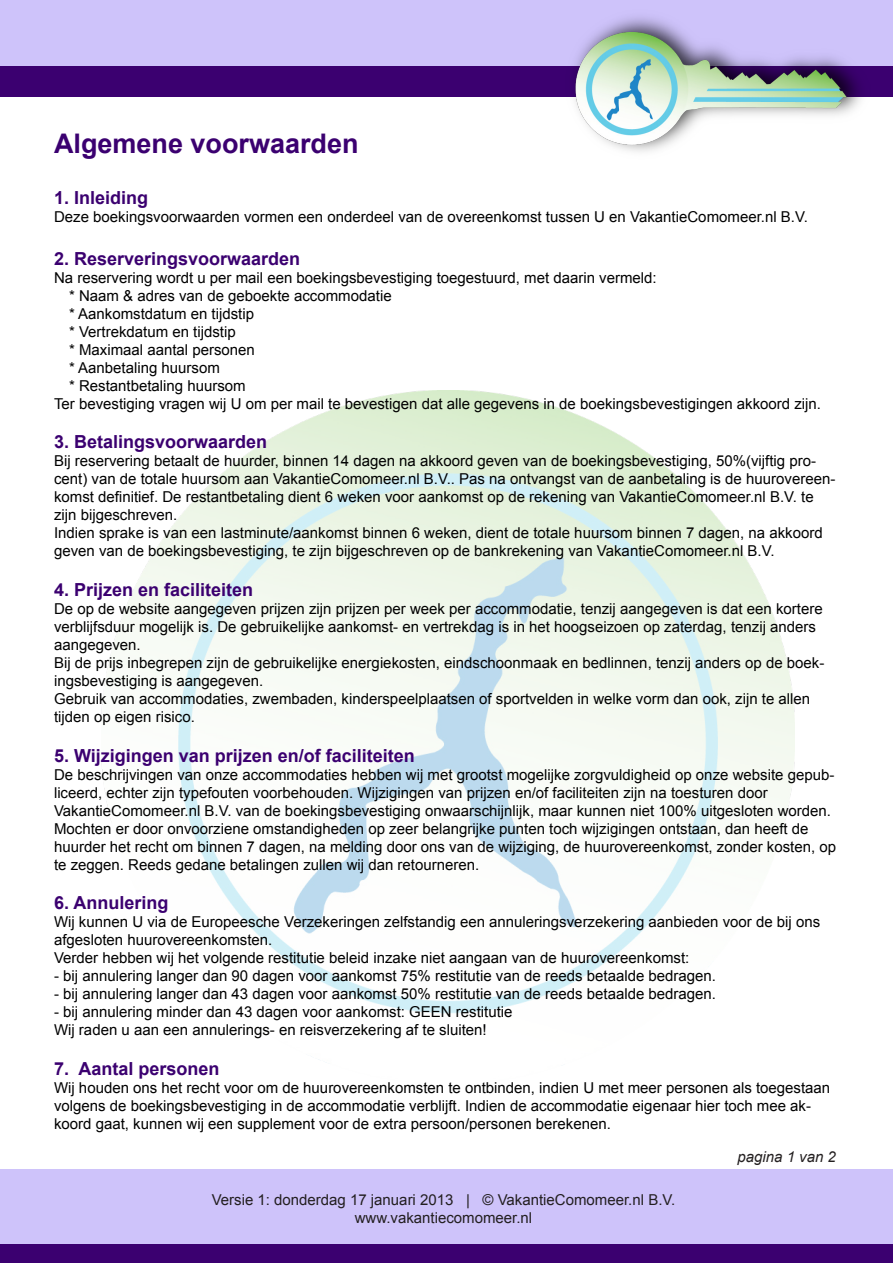
<style>
.page{position:relative;width:893px;height:1263px;background:#fff}
.page>*{position:absolute;margin:0;border:0;box-sizing:border-box;transform-origin:0 0}
.t1{font:700 27px "Arial";color:#3b0070}
.t2{font:700 18px "Arial";color:#3b0070}
.t3{font:15px/18px "Arial";color:#000}
.t4{font:15px "Arial";color:#231f20}
.t5{font:italic 15px "Arial";color:#231f20}
</style>
<div class="page">
<img style="left:101px;top:390px;width:694px;height:670px">
<div style="left:0;top:1242px;width:893px;height:21px;background:#3b0070"></div>
<div style="left:0;top:1168px;width:893px;height:75px;background:#cec3fa"></div>
<div style="left:0;top:64px;width:893px;height:33px;background:#3b0070"></div>
<div style="left:0;top:0;width:893px;height:65px;background:#cec3fa"></div>
<img style="left:563px;top:17px;width:315px;height:135px">
<p class="t1" style="left:54px;top:126px;width:306px">Algemene voorwaarden</p>
<p class="t2" style="left:54px;top:185px;width:96px">1. Inleiding</p>
<p class="t3" style="left:54px;top:207px;width:755px">Deze boekingsvoorwaarden vormen een onderdeel van de overeenkomst tussen U en VakantieComomeer.nl B.V.</p>
<p class="t2" style="left:54px;top:247px;width:248px">2. Reserveringsvoorwaarden</p>
<p class="t3" style="left:54px;top:269px;width:604px">Na reservering wordt u per mail een boekingsbevestiging toegestuurd, met daarin vermeld:</p>
<p class="t3" style="left:69px;top:287px;width:324px">* Naam &amp; adres van de geboekte accommodatie</p>
<p class="t3" style="left:69px;top:305px;width:187px">* Aankomstdatum en tijdstip</p>
<p class="t3" style="left:69px;top:323px;width:168px">* Vertrekdatum en tijdstip</p>
<p class="t3" style="left:69px;top:341px;width:187px">* Maximaal aantal personen</p>
<p class="t3" style="left:69px;top:359px;width:152px">* Aanbetaling huursom</p>
<p class="t3" style="left:69px;top:377px;width:178px">* Restantbetaling huursom</p>
<p class="t3" style="left:54px;top:395px;width:769px">Ter bevestiging vragen wij U om per mail te bevestigen dat alle gegevens in de boekingsbevestigingen akkoord zijn.</p>
<p class="t2" style="left:54px;top:430px;width:215px">3. Betalingsvoorwaarden</p>
<p class="t3" style="left:54px;top:452px;width:783px">Bij reservering betaalt de huurder, binnen 14 dagen na akkoord geven van de boekingsbevestiging, 50%(vijftig pro&shy;cent) van de totale huursom aan VakantieComomeer.nl B.V.. Pas na ontvangst van de aanbetaling is de huurovereen&shy;komst definitief. De restantbetaling dient 6 weken voor aankomst op de rekening van VakantieComomeer.nl B.V. te zijn bijgeschreven.</p>
<p class="t3" style="left:54px;top:524px;width:770px">Indien sprake is van een lastminute/aankomst binnen 6 weken, dient de totale huursom binnen 7 dagen, na akkoord geven van de boekingsbevestiging, te zijn bijgeschreven op de bankrekening van VakantieComomeer.nl B.V.</p>
<p class="t2" style="left:54px;top:578px;width:201px">4. Prijzen en faciliteiten</p>
<p class="t3" style="left:54px;top:600px;width:770px">De op de website aangegeven prijzen zijn prijzen per week per accommodatie, tenzij aangegeven is dat een kortere verblijfsduur mogelijk is. De gebruikelijke aankomst- en vertrekdag is in het hoogseizoen op zaterdag, tenzij anders aangegeven.</p>
<p class="t3" style="left:54px;top:654px;width:772px">Bij de prijs inbegrepen zijn de gebruikelijke energiekosten, eindschoonmaak en bedlinnen, tenzij anders op de boek&shy;ingsbevestiging is aangegeven.</p>
<p class="t3" style="left:54px;top:690px;width:758px">Gebruik van accommodaties, zwembaden, kinderspeelplaatsen of sportvelden in welke vorm dan ook, zijn te allen tijden op eigen risico.</p>
<p class="t2" style="left:54px;top:743px;width:362px">5. Wijzigingen van prijzen en/of faciliteiten</p>
<p class="t3" style="left:54px;top:765px;width:782px">De beschrijvingen van onze accommodaties hebben wij met grootst mogelijke zorgvuldigheid op onze website gepub&shy;liceerd, echter zijn typefouten voorbehouden. Wijzigingen van prijzen en/of faciliteiten zijn na toesturen door</p>
<p class="t3" style="left:54px;top:801px;width:784px">VakantieComomeer.nl B.V. van de boekingsbevestiging onwaarschijnlijk, maar kunnen niet 100% uitgesloten worden.<br>Mochten er door onvoorziene omstandigheden op zeer belangrijke punten toch wijzigingen ontstaan, dan heeft de huurder het recht om binnen 7 dagen, na melding door ons van de wijziging, de huurovereenkomst, zonder kosten, op te zeggen. Reeds gedane betalingen zullen wij dan retourneren.</p>
<p class="t2" style="left:54px;top:891px;width:116px">6. Annulering</p>
<p class="t3" style="left:54px;top:913px;width:768px">Wij kunnen U via de Europeesche Verzekeringen zelfstandig een annuleringsverzekering aanbieden voor de bij ons afgesloten huurovereenkomsten.</p>
<p class="t3" style="left:54px;top:949px;width:637px">Verder hebben wij het volgende restitutie beleid inzake niet aangaan van de huurovereenkomst:</p>
<p class="t3" style="left:54px;top:967px;width:664px">- bij annulering langer dan 90 dagen voor aankomst 75% restitutie van de reeds betaalde bedragen.</p>
<p class="t3" style="left:54px;top:985px;width:664px">- bij annulering langer dan 43 dagen voor aankomst 50% restitutie van de reeds betaalde bedragen.</p>
<p class="t3" style="left:54px;top:1003px;width:460px">- bij annulering minder dan 43 dagen voor aankomst: GEEN restitutie</p>
<p class="t3" style="left:54px;top:1021px;width:434px">Wij raden u aan een annulerings- en reisverzekering af te sluiten!</p>
<p class="t2" style="left:54px;top:1057px;width:167px">7. Aantal personen</p>
<p class="t3" style="left:54px;top:1079px;width:778px">Wij houden ons het recht voor om de huurovereenkomsten te ontbinden, indien U met meer personen als toegestaan</p>
<p class="t3" style="left:54px;top:1097px;width:759px">volgens de boekingsbevestiging in de accommodatie verblijft. Indien de accommodatie eigenaar hier toch mee ak&shy;koord gaat, kunnen wij een supplement voor de extra persoon/personen berekenen.</p>
<p class="t4" style="left:212px;top:1190px;width:465px">Versie 1: donderdag 17 januari 2013 | © VakantieComomeer.nl B.V.</p>
<p class="t4" style="left:355px;top:1208px;width:179px">www.vakantiecomomeer.nl</p>
<p class="t5" style="left:737px;top:1146px;width:100px">pagina 1 van 2</p>
</div>
